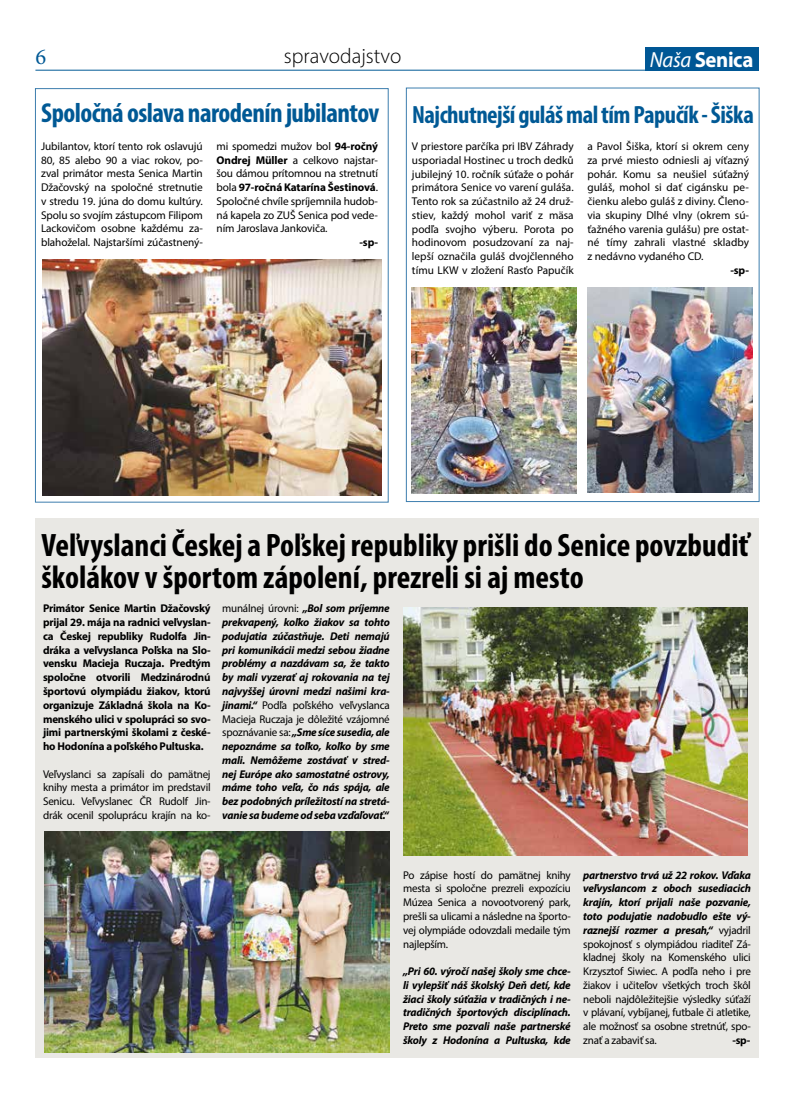
<style>
.page{position:relative;width:794px;height:1110px;background:#fff}
.page>*{position:absolute;margin:0;border:0;box-sizing:border-box;transform-origin:0 0}
.t1{font:700 condensed 32.5px/32.5px "Myriad Pro";color:#000}
.t2{font:700 condensed 27.5px "Myriad Pro";letter-spacing:-.02em;color:#005995}
.t3{font:700 condensed 25px "Myriad Pro";letter-spacing:-.02em;color:#005995}
.t4{font:22.5px "Minion Pro";color:#005995}
.t5{font:700 21.88px "Myriad Pro";letter-spacing:-.02em;color:#fff;scale:.95 1}
.t6{font:300 21.25px "Myriad Pro";color:#000}
.t7{font:11.25px/13.8px "Myriad Pro";letter-spacing:-.01em;color:#000;text-align:justify}
.t8{font:italic 700 11.25px/13.8px "Myriad Pro";letter-spacing:-.02em;color:#000;text-align:justify}
.t9{font:700 11.25px/13.8px "Myriad Pro";letter-spacing:-.02em;color:#000;text-align:justify}
.s1{font-weight:400;font-style:italic}
.s2{font-weight:700}
.s3{font-weight:400;font-style:normal}
.s4{font-weight:700;font-style:italic}
</style>
<div class="page">
<hr style="left:35px;top:70px;width:723px;height:1px;background:#005995">
<div style="left:645px;top:47px;width:113px;height:23px;background:#005795"></div>
<div style="left:35px;top:518px;width:724px;height:539px;background:#e9e8e4"></div>
<img style="left:44px;top:831px;width:346px;height:220px">
<img style="left:587px;top:287px;width:165px;height:205px">
<img style="left:43px;top:259px;width:339px;height:236px">
<img style="left:412px;top:287px;width:164px;height:206px">
<img style="left:403px;top:607px;width:344px;height:248px">
<h3 class="t4" style="left:35px;top:42px;width:12px">6</h3>
<h3 class="t6" style="left:284px;top:43px;width:119px">spravodajstvo</h3>
<h3 class="t5" style="left:650px;top:45px;width:110px"><span class="s1">Naša</span> Senica</h3>
<h2 class="t2" style="left:41px;top:96px;width:339px">Spoločná oslava narodenín jubilantov</h2>
<p class="t7" style="left:41px;top:139px;width:163px">Jubilantov, ktorí tento rok oslavujú 80, 85 alebo 90 a viac rokov, po&shy;zval primátor mesta Senica Martin Džačovský na spoločné stretnutie v stredu 19. júna do domu kultúry.<br>Spolu so svojím zástupcom Filipom Lackovičom osobne každému za&shy;blahoželal. Najstaršími zúčastnený-</p>
<p class="t7" style="left:216px;top:139px;width:163px">mi spomedzi mužov bol <span class="s2">94-ročný Ondrej Müller</span> a celkovo najstar&shy;šou dámou prítomnou na stretnutí bola <span class="s2">97-ročná Katarína Šestinová</span>.<br>Spoločné chvíle spríjemnila hudob&shy;ná kapela zo ZUŠ Senica pod vede&shy;ním Jaroslava Jankoviča.</p>
<p class="t9" style="left:359px;top:235px;width:20px">-sp-</p>
<h3 class="t3" style="left:412px;top:99px;width:343px">Najchutnejší guláš mal tím Papučík - Šiška</h3>
<p class="t7" style="left:412px;top:139px;width:163px">V priestore parčíka pri IBV Záhrady usporiadal Hostinec u troch dedků jubilejný 10. ročník súťaže o pohár primátora Senice vo varení guláša.<br>Tento rok sa zúčastnilo až 24 druž&shy;stiev, každý mohol variť z mäsa podľa svojho výberu. Porota po hodinovom posudzovaní za naj&shy;lepší označila guláš dvojčlenného tímu LKW v zložení Rasťo Papučík</p>
<p class="t7" style="left:587px;top:139px;width:163px">a Pavol Šiška, ktorí si okrem ceny za prvé miesto odniesli aj víťazný pohár. Komu sa neušiel súťažný guláš, mohol si dať cigánsku pe&shy;čienku alebo guláš z diviny. Členo&shy;via skupiny Dlhé vlny (okrem sú&shy;ťažného varenia gulášu) pre ostat&shy;né tímy zahrali vlastné skladby z nedávno vydaného CD.</p>
<p class="t9" style="left:730px;top:263px;width:20px">-sp-</p>
<h1 class="t1" style="left:41px;top:528px;width:709px">Veľvyslanci Českej a Poľskej republiky prišli do Senice povzbudiť školákov v športom zápolení, prezreli si aj mesto</h1>
<p class="t9" style="left:43px;top:601px;width:169px">Primátor Senice Martin Džačovský prijal 29. mája na radnici veľvyslan&shy;ca Českej republiky Rudolfa Jin&shy;dráka a veľvyslanca Poľska na Slo&shy;vensku Macieja Ruczaja. Predtým spoločne otvorili Medzinárodnú športovú olympiádu žiakov, ktorú organizuje Základná škola na Ko&shy;menského ulici v spolupráci so svo&shy;jimi partnerskými školami z české&shy;ho Hodonína a poľského Pultuska.</p>
<p class="t7" style="left:43px;top:766px;width:169px">Veľvyslanci sa zapísali do pamätnej knihy mesta a primátor im predstavil Senicu. Veľvyslanec ČR Rudolf Jin&shy;drák ocenil spoluprácu krajín na ko-</p>
<p class="t8" style="left:222px;top:601px;width:169px"><span class="s3">munálnej úrovni:</span> „Bol som príjemne prekvapený, koľko žiakov sa tohto podujatia zúčastňuje. Deti nemajú pri komunikácii medzi sebou žiadne problémy a nazdávam sa, že takto by mali vyzerať aj rokovania na tej najvyššej úrovni medzi našimi kra&shy;jinami.“ <span class="s3">Podľa poľského veľvyslanca Macieja Ruczaja je dôležité vzájomné spoznávanie sa:</span> „Sme síce susedia, ale nepoznáme sa toľko, koľko by sme mali. Nemôžeme zostávať v stred&shy;nej Európe ako samostatné ostrovy, máme toho veľa, čo nás spája, ale bez podobných príležitostí na stretá&shy;vanie sa budeme od seba vzďaľovať.“</p>
<p class="t7" style="left:403px;top:867px;width:169px">Po zápise hostí do pamätnej knihy mesta si spoločne prezreli expozíciu Múzea Senica a novootvorený park, prešli sa ulicami a následne na športo&shy;vej olympiáde odovzdali medaile tým najlepším.</p>
<p class="t8" style="left:403px;top:963px;width:169px">„Pri 60. výročí našej školy sme chce&shy;li vylepšiť náš školský Deň detí, kde žiaci školy súťažia v tradičných i ne&shy;tradičných športových disciplínach.<br>Preto sme pozvali naše partnerské školy z Hodonína a Pultuska, kde</p>
<p class="t7" style="left:583px;top:867px;width:169px"><span class="s4">partnerstvo trvá už 22 rokov. Vďaka veľvyslancom z oboch susediacich krajín, ktorí prijali naše pozvanie, toto podujatie nadobudlo ešte vý&shy;raznejší rozmer a presah,“</span> vyjadril spokojnosť s olympiádou riaditeľ Zá&shy;kladnej školy na Komenského ulici Krzysztof Siwiec. A podľa neho i pre žiakov i učiteľov všetkých troch škôl neboli najdôležitejšie výsledky súťaží v plávaní, vybíjanej, futbale či atletike, ale možnosť sa osobne stretnúť, spo&shy;znať a zabaviť sa.</p>
<p class="t9" style="left:732px;top:1032px;width:19px">-sp-</p>
</div>
